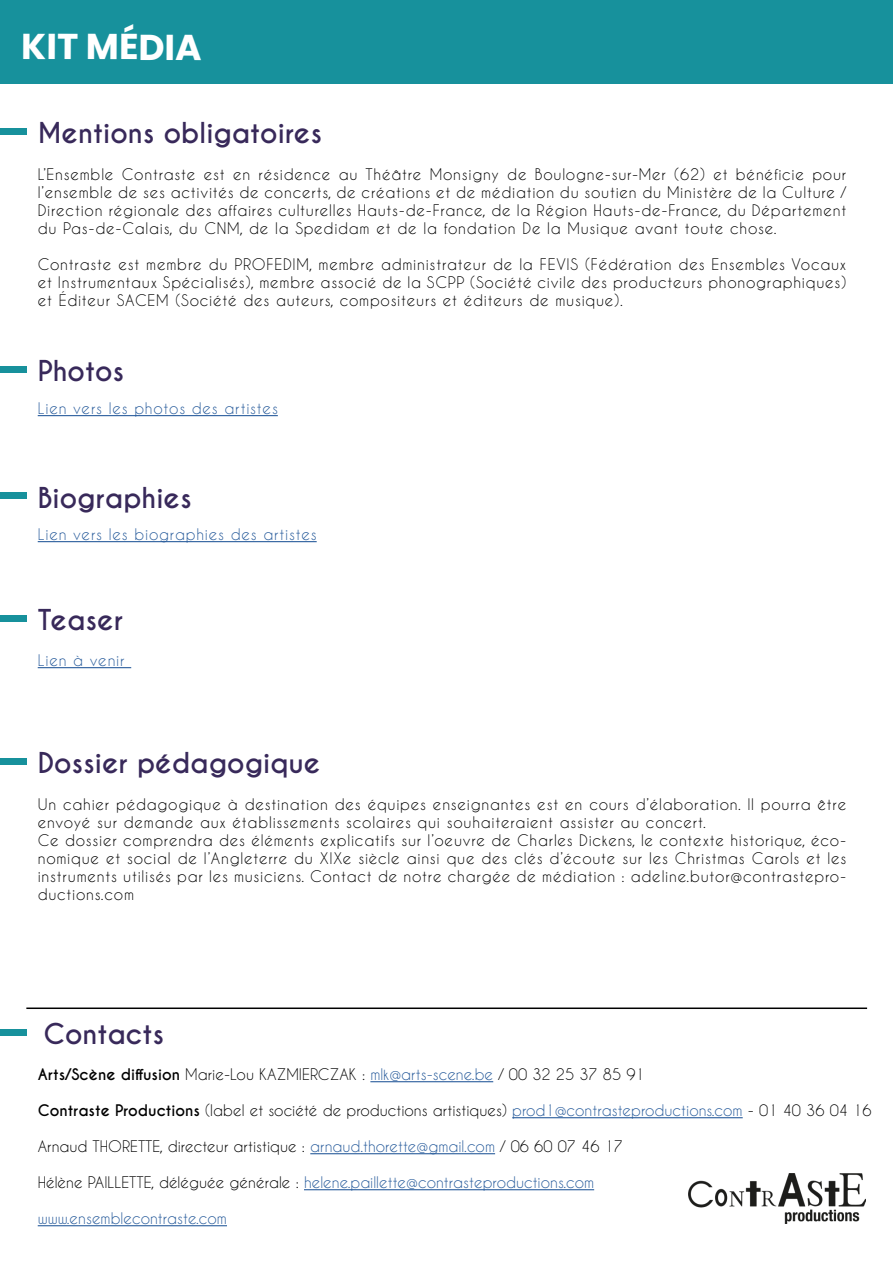
<style>
.page{position:relative;width:893px;height:1263px;background:#fff}
.page>*{position:absolute;margin:0;border:0;box-sizing:border-box;transform-origin:0 0}
.t1{font:700 36px "Poppins";letter-spacing:-.005em;color:#fff}
.t2{font:700 27px "Caviar Dreams";color:#38295a}
.t3{font:15px/18px "Caviar Dreams";letter-spacing:.05em;color:#000;text-align:justify}
.t4{font:15px "Caviar Dreams";color:#000}
.t5{font:15px "Caviar Dreams";color:#275b9b}
.t6{font:15px "Caviar Dreams";letter-spacing:.05em;color:#275b9b}
.s1{font-weight:700}
.s2{color:#275b9b}
.s3{color:#000}
</style>
<div class="page">
<div style="left:0;top:0;width:893px;height:84px;background:#17919c"></div>
<div style="left:0;top:128px;width:26px;height:7px;background:#17919c"></div>
<div style="left:0;top:367px;width:26px;height:6px;background:#17919c"></div>
<div style="left:0;top:493px;width:26px;height:6px;background:#17919c"></div>
<div style="left:0;top:758px;width:26px;height:6px;background:#17919c"></div>
<hr style="left:38px;top:415px;width:240px;height:1px;background:#275b9b">
<hr style="left:38px;top:541px;width:279px;height:1px;background:#275b9b">
<hr style="left:26px;top:1007px;width:841px;height:2px;background:#000">
<hr style="left:370px;top:1081px;width:123px;height:1px;background:#275b9b">
<hr style="left:512px;top:1117px;width:231px;height:1px;background:#275b9b">
<hr style="left:310px;top:1153px;width:185px;height:1px;background:#275b9b">
<hr style="left:304px;top:1189px;width:290px;height:1px;background:#275b9b">
<hr style="left:38px;top:1225px;width:189px;height:1px;background:#275b9b">
<img style="left:688px;top:1174px;width:177px;height:49px">
<div style="left:0;top:1029px;width:26px;height:7px;background:#17919c"></div>
<div style="left:0;top:615px;width:26px;height:7px;background:#17919c"></div>
<hr style="left:38px;top:667px;width:93px;height:1px;background:#275b9b">
<h1 class="t1" style="left:21px;top:26px;width:182px">KIT MÉDIA</h1>
<h2 class="t2" style="left:38px;top:117px;width:286px">Mentions obligatoires</h2>
<p class="t3" style="left:38px;top:165px;width:810px">L’Ensemble Contraste est en résidence au Théâtre Monsigny de Boulogne-sur-Mer (62) et bénéficie pour l’ensemble de ses activités de concerts, de créations et de médiation du soutien du Ministère de la Culture / Direction régionale des affaires culturelles Hauts-de-France, de la Région Hauts-de-France, du Département du Pas-de-Calais, du CNM, de la Spedidam et de la fondation De la Musique avant toute chose.</p>
<p class="t3" style="left:38px;top:255px;width:810px">Contraste est membre du PROFEDIM, membre administrateur de la FEVIS (Fédération des Ensembles Vocaux et Instrumentaux Spécialisés), membre associé de la SCPP (Société civile des producteurs phonographiques) et Éditeur SACEM (Société des auteurs, compositeurs et éditeurs de musique).</p>
<h2 class="t2" style="left:38px;top:355px;width:88px">Photos</h2>
<p class="t6" style="left:38px;top:399px;width:242px">Lien vers les photos des artistes</p>
<h2 class="t2" style="left:38px;top:481px;width:156px">Biographies</h2>
<p class="t6" style="left:38px;top:525px;width:280px">Lien vers les biographies des artistes</p>
<h2 class="t2" style="left:38px;top:604px;width:87px">Teaser</h2>
<p class="t6" style="left:38px;top:651px;width:88px">Lien à venir</p>
<h2 class="t2" style="left:38px;top:746px;width:284px">Dossier pédagogique</h2>
<p class="t3" style="left:38px;top:795px;width:810px;text-align:left">Un cahier pédagogique à destination des équipes enseignantes est en cours d’élaboration. Il pourra être envoyé sur demande aux établissements scolaires qui souhaiteraient assister au concert.<br>Ce dossier comprendra des éléments explicatifs sur l’oeuvre de Charles Dickens, le contexte historique, éco&shy;nomique et social de l’Angleterre du XIXe siècle ainsi que des clés d’écoute sur les Christmas Carols et les instruments utilisés par les musiciens. Contact de notre chargée de médiation : adeline.butor@contrastepro&shy;ductions.com</p>
<h2 class="t2" style="left:43px;top:1018px;width:122px">Contacts</h2>
<p class="t4" style="left:38px;top:1065px;width:608px"><span class="s1">Arts/Scène diffusion</span> Marie-Lou KAZMIERCZAK : <span class="s2">mlk@arts-scene.be</span> / 00 32 25 37 85 91</p>
<p class="t4" style="left:38px;top:1101px;width:835px"><span class="s1">Contraste Productions</span> (label et société de productions artistiques) <span class="s2">prod1@contrasteproductions.com</span> - 01 40 36 04 16</p>
<p class="t4" style="left:38px;top:1137px;width:587px">Arnaud THORETTE, directeur artistique : <span class="s2">arnaud.thorette@gmail.com</span> / 06 60 07 46 17</p>
<p class="t5" style="left:38px;top:1173px;width:558px"><span class="s3">Hélène PAILLETTE, déléguée générale :</span> helene.paillette@contrasteproductions.com</p>
<p class="t5" style="left:38px;top:1209px;width:191px">www.ensemblecontraste.com</p>
</div>
